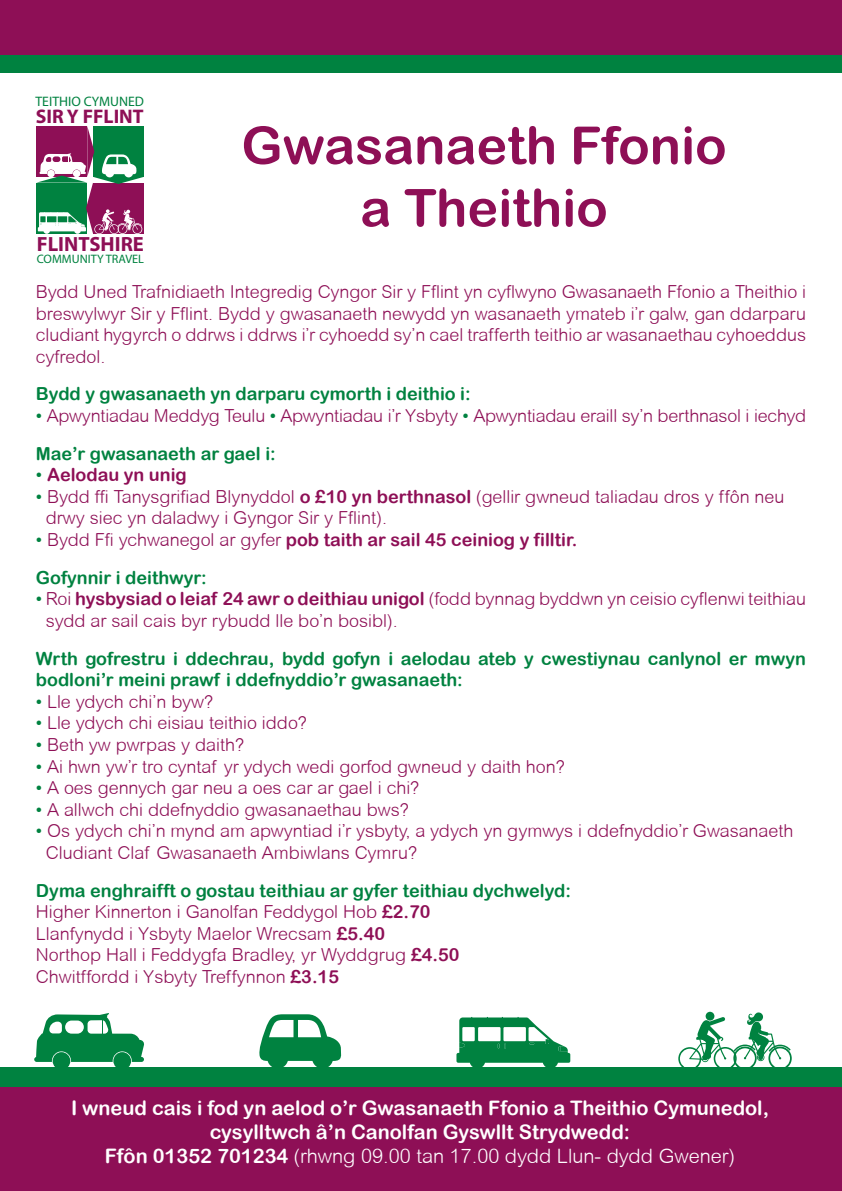
<style>
.page{position:relative;width:842px;height:1191px;background:#fff}
.page>*{position:absolute;margin:0;border:0;box-sizing:border-box;transform-origin:0 0}
.t1{font:52px "Arial Rounded MT Bold";color:#8e0f56}
.t2{font:700 20.6px "Myriad Pro";color:#8e0f56}
.t3{font:20px/24px "Arial Rounded MT Bold";color:#fff;text-align:center}
.t4{font:300 20px "Arial Rounded MT";color:#fff}
.t5{font:700 19.8px "Myriad Pro";color:#8e0f56}
.t6{font:300 18px/21.6px "Arial Rounded MT";color:#8e0f56;text-align:justify}
.t7{font:18px/21.6px "Arial Rounded MT Bold";color:#008240}
.t8{font:18px "Arial Rounded MT Bold";color:#8e0f56}
.t9{font:13.8px "Myriad Pro";color:#008240}
.t10{font:12.2px "Myriad Pro";color:#008240}
.s1{color:#008240}
.s2{font-family:"Arial Rounded MT";font-weight:300;color:#008240}
.s3{font-family:"Arial Rounded MT Bold";font-weight:400}
.s4{font-family:"Arial Rounded MT";font-weight:300}
</style>
<div class="page">
<div style="left:0;top:0;width:842px;height:55px;background:#8e0f56"></div>
<svg style="left:36px;top:126px;width:108px;height:108px"></svg>
<div style="left:0;top:55px;width:842px;height:18px;background:#008240"></div>
<div style="left:0;top:1076px;width:842px;height:115px;background:#8e0f56"></div>
<div style="left:0;top:1066px;width:842px;height:20px;background:#008240"></div>
<svg style="left:456px;top:1017px;width:114px;height:50px"></svg>
<svg style="left:678px;top:1012px;width:114px;height:55px"></svg>
<svg style="left:259px;top:1014px;width:83px;height:47px"></svg>
<div style="left:267px;top:1047px;width:21px;height:21px;background:#008240;border-radius:50%"></div>
<div style="left:312px;top:1047px;width:21px;height:21px;background:#008240;border-radius:50%"></div>
<div style="left:113px;top:1052px;width:18px;height:17px;background:#008240;border-radius:50%"></div>
<div style="left:53px;top:1052px;width:17px;height:17px;background:#008240;border-radius:50%"></div>
<svg style="left:34px;top:1013px;width:110px;height:49px"></svg>
<p class="t9" style="left:35px;top:92px;width:110px">TEITHIO CYMUNED</p>
<p class="t5" style="left:36px;top:103px;width:109px">SIR Y FFLINT</p>
<p class="t2" style="left:37px;top:230px;width:109px">FLINTSHIRE</p>
<p class="t10" style="left:37px;top:251px;width:109px">COMMUNITY TRAVEL</p>
<p class="t1" style="left:241px;top:115px;width:487px">Gwasanaeth Ffonio</p>
<p class="t1" style="left:360px;top:177px;width:249px">a Theithio</p>
<p class="t6" style="left:36px;top:281px;width:772px">Bydd Uned Trafnidiaeth Integredig Cyngor Sir y Fflint yn cyflwyno Gwasanaeth Ffonio a Theithio i breswylwyr Sir y Fflint. Bydd y gwasanaeth newydd yn wasanaeth ymateb i’r galw, gan ddarparu cludiant hygyrch o ddrws i ddrws i’r cyhoedd sy’n cael trafferth teithio ar wasanaethau cyhoeddus cyfredol.</p>
<p class="t7" style="left:36px;top:383px;width:436px">Bydd y gwasanaeth yn darparu cymorth i deithio i:</p>
<p class="t6" style="left:36px;top:405px;width:772px"><span class="s1">•</span> Apwyntiadau Meddyg Teulu <span class="s1">•</span> Apwyntiadau i’r Ysbyty <span class="s1">•</span> Apwyntiadau eraill sy’n berthnasol i iechyd</p>
<p class="t7" style="left:36px;top:442px;width:241px">Mae’r gwasanaeth ar gael i:</p>
<p class="t8" style="left:36px;top:464px;width:152px"><span class="s2">•</span> Aelodau yn unig</p>
<p class="t6" style="left:36px;top:485px;width:750px"><span class="s1">•</span> Bydd ffi Tanysgrifiad Blynyddol <span class="s3">o £10 yn berthnasol</span> (gellir gwneud taliadau dros y ffôn neu</p>
<p class="t6" style="left:46px;top:507px;width:343px">drwy siec yn daladwy i Gyngor Sir y Fflint).</p>
<p class="t8" style="left:36px;top:529px;width:543px"><span class="s2">•</span> <span class="s4">Bydd Ffi ychwanegol ar gyfer</span> pob taith ar sail 45 ceiniog y filltir.</p>
<p class="t7" style="left:36px;top:566px;width:172px">Gofynnir i deithwyr:</p>
<p class="t6" style="left:36px;top:588px;width:772px"><span class="s1">•</span> Roi <span class="s3">hysbysiad o leiaf 24 awr o deithiau unigol</span> (fodd bynnag byddwn yn ceisio cyflenwi teithiau</p>
<p class="t6" style="left:46px;top:609px;width:354px">sydd ar sail cais byr rybudd lle bo’n bosibl).</p>
<p class="t7" style="left:36px;top:647px;width:772px">Wrth gofrestru i ddechrau, bydd gofyn i aelodau ateb y cwestiynau canlynol er mwyn bodloni’r meini prawf i ddefnyddio’r gwasanaeth:</p>
<p class="t6" style="left:36px;top:690px;width:179px"><span class="s1">•</span> Lle ydych chi’n byw?</p>
<p class="t6" style="left:36px;top:712px;width:273px"><span class="s1">•</span> Lle ydych chi eisiau teithio iddo?</p>
<p class="t6" style="left:36px;top:733px;width:210px"><span class="s1">•</span> Beth yw pwrpas y daith?</p>
<p class="t6" style="left:36px;top:755px;width:530px"><span class="s1">•</span> Ai hwn yw’r tro cyntaf yr ydych wedi gorfod gwneud y daith hon?</p>
<p class="t6" style="left:36px;top:777px;width:385px"><span class="s1">•</span> A oes gennych gar neu a oes car ar gael i chi?</p>
<p class="t6" style="left:36px;top:798px;width:374px"><span class="s1">•</span> A allwch chi ddefnyddio gwasanaethau bws?</p>
<p class="t6" style="left:36px;top:820px;width:759px"><span class="s1">•</span> Os ydych chi’n mynd am apwyntiad i’r ysbyty, a ydych yn gymwys i ddefnyddio’r Gwasanaeth</p>
<p class="t6" style="left:46px;top:841px;width:373px">Cludiant Claf Gwasanaeth Ambiwlans Cymru?</p>
<p class="t7" style="left:36px;top:879px;width:537px">Dyma enghraifft o gostau teithiau ar gyfer teithiau dychwelyd:</p>
<p class="t6" style="left:36px;top:901px;width:396px">Higher Kinnerton i Ganolfan Feddygol Hob <span class="s3">£2.70</span></p>
<p class="t6" style="left:36px;top:922px;width:351px">Llanfynydd i Ysbyty Maelor Wrecsam <span class="s3">£5.40</span></p>
<p class="t6" style="left:36px;top:944px;width:425px">Northop Hall i Feddygfa Bradley, yr Wyddgrug <span class="s3">£4.50</span></p>
<p class="t6" style="left:36px;top:965px;width:305px">Chwitffordd i Ysbyty Treffynnon <span class="s3">£3.15</span></p>
<p class="t3" style="left:71px;top:1095px;width:699px">I wneud cais i fod yn aelod o’r Gwasanaeth Ffonio a Theithio Cymunedol, cysylltwch â’n Canolfan Gyswllt Strydwedd:</p>
<p class="t4" style="left:105px;top:1144px;width:632px"><span class="s3">Ffôn 01352 701234</span> (rhwng 09.00 tan 17.00 dydd Llun- dydd Gwener)</p>
</div>
